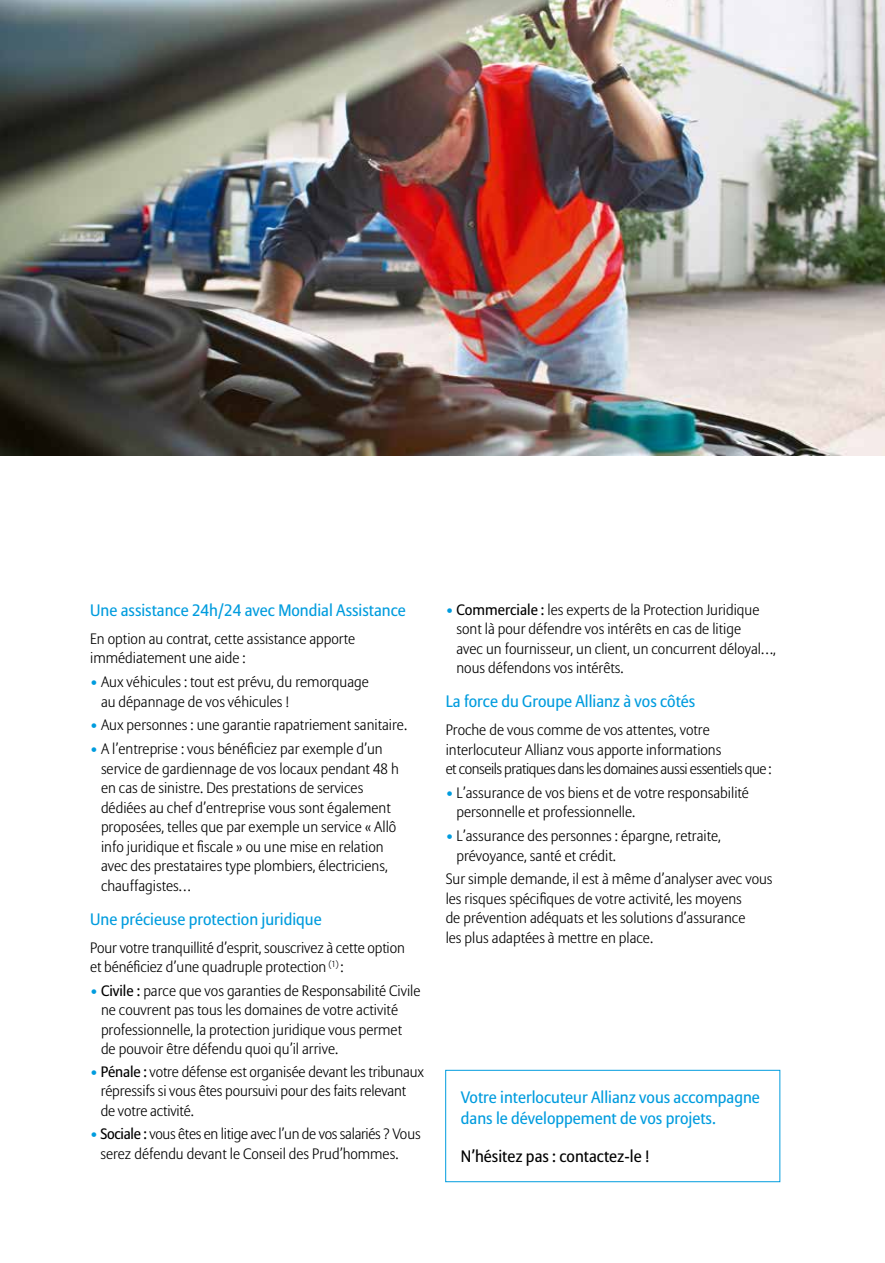
<style>
.page{position:relative;width:885px;height:1263px;background:#fff}
.page>*{position:absolute;margin:0;border:0;box-sizing:border-box;transform-origin:0 0}
.t1{font:16.5px/21px "Allianz Sans";color:#009cde}
.t2{font:16.5px "Allianz Sans";color:#000}
.t3{font:300 15px/19.5px "Allianz Sans";color:#000}
.s1{color:#009cde}
.s2{font-weight:400;color:#009cde}
.s3{font-weight:400}
</style>
<div class="page">
<img style="left:0;top:0;width:884px;height:455px">
<div style="left:445px;top:1070px;width:335px;height:112px;border:1px solid #009cde"></div>
<p class="t1" style="left:90px;top:600px;width:317px">Une assistance 24h/24 avec Mondial Assistance</p>
<p class="t3" style="left:90px;top:630px;width:266px">En option au contrat, cette assistance apporte immédiatement une aide :</p>
<p class="t3" style="left:101px;top:673px;width:269px;text-indent:-11px"><span class="s1">•</span> Aux véhicules : tout est prévu, du remorquage au dépannage de vos véhicules !</p>
<p class="t3" style="left:90px;top:716px;width:318px"><span class="s1">•</span> Aux personnes : une garantie rapatriement sanitaire.</p>
<p class="t3" style="left:101px;top:740px;width:299px;text-indent:-11px"><span class="s1">•</span> A l’entreprise : vous bénéficiez par exemple d’un service de gardiennage de vos locaux pendant 48 h en cas de sinistre. Des prestations de services dédiées au chef d’entreprise vous sont également proposées, telles que par exemple un service « Allô info juridique et fiscale » ou une mise en relation avec des prestataires type plombiers, électriciens, chauffagistes…</p>
<p class="t1" style="left:90px;top:909px;width:233px">Une précieuse protection juridique</p>
<p class="t3" style="left:90px;top:938px;width:316px">Pour votre tranquillité d’esprit, souscrivez à cette option et bénéficiez d’une quadruple protection <sup>(1)</sup> :</p>
<p class="t3" style="left:101px;top:981px;width:321px;text-indent:-11px"><span class="s2">•</span> <span class="s3">Civile :</span> parce que vos garanties de Responsabilité Civile ne couvrent pas tous les domaines de votre activité professionnelle, la protection juridique vous permet de pouvoir être défendu quoi qu’il arrive.</p>
<p class="t3" style="left:101px;top:1062px;width:325px;text-indent:-10px"><span class="s2">•</span> <span class="s3">Pénale :</span> votre défense est organisée devant les tribunaux répressifs si vous êtes poursuivi pour des faits relevant de votre activité.</p>
<p class="t3" style="left:100px;top:1125px;width:322px;text-indent:-10px"><span class="s2">•</span> <span class="s3">Sociale :</span> vous êtes en litige avec l’un de vos salariés ? Vous serez défendu devant le Conseil des Prud’hommes.</p>
<p class="t3" style="left:456px;top:601px;width:321px;text-indent:-11px"><span class="s2">•</span> <span class="s3">Commerciale :</span> les experts de la Protection Juridique sont là pour défendre vos intérêts en cas de litige<br>avec un fournisseur, un client, un concurrent déloyal…, nous défendons vos intérêts.</p>
<p class="t1" style="left:445px;top:692px;width:251px">La force du Groupe Allianz à vos côtés</p>
<p class="t3" style="left:445px;top:721px;width:327px">Proche de vous comme de vos attentes, votre interlocuteur Allianz vous apporte informations<br>et conseils pratiques dans les domaines aussi essentiels que :</p>
<p class="t3" style="left:456px;top:784px;width:294px;text-indent:-11px"><span class="s1">•</span> L’assurance de vos biens et de votre responsabilité personnelle et professionnelle.</p>
<p class="t3" style="left:456px;top:827px;width:266px;text-indent:-11px"><span class="s1">•</span> L’assurance des personnes : épargne, retraite, prévoyance, santé et crédit.</p>
<p class="t3" style="left:445px;top:870px;width:328px">Sur simple demande, il est à même d’analyser avec vous les risques spécifiques de votre activité, les moyens<br>de prévention adéquats et les solutions d’assurance<br>les plus adaptées à mettre en place.</p>
<p class="t1" style="left:461px;top:1087px;width:300px">Votre interlocuteur Allianz vous accompagne dans le développement de vos projets.</p>
<p class="t2" style="left:461px;top:1146px;width:190px">N’hésitez pas : contactez-le !</p>
</div>
